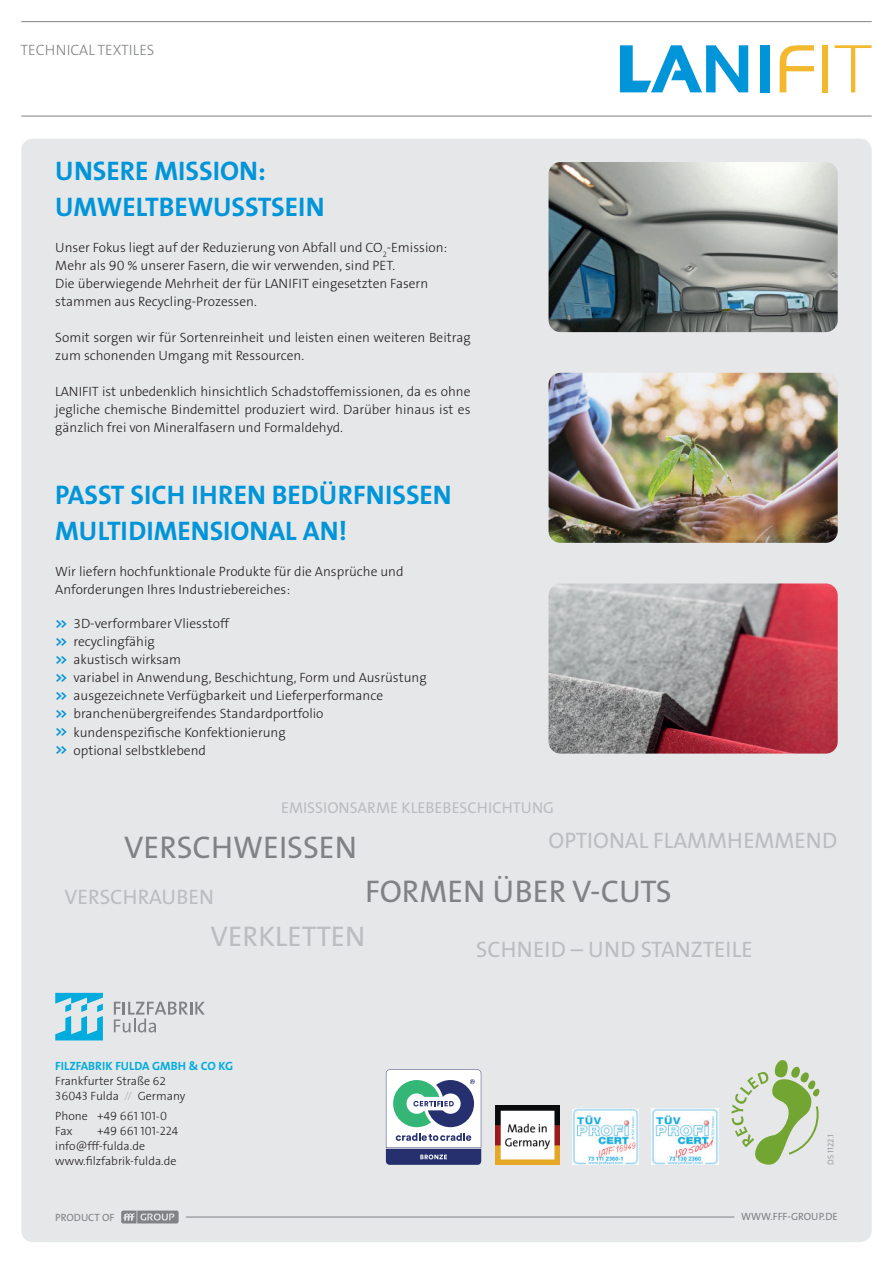
<style>
.page{position:relative;width:893px;height:1263px;background:#fff}
.page>*{position:absolute;margin:0;border:0;box-sizing:border-box;transform-origin:0 0}
.t1{font:31.5px "The Sans B5 Plain";color:#808285}
.t2{font:28.5px "The Sans B5 Plain";color:#bcbdc0}
.t3{font:700 27px/36px "The Sans B7";color:#0095d9}
.t4{font:22.5px "The Sans B5 Plain";color:#bcbdc0}
.t5{font:21px "The Sans B5 Plain";color:#bcbdc0}
.t6{font:15.9px "The Sans B5 Plain";color:#bcbdc0}
.t7{font:300 15px "The Sans B3";color:#808285}
.t8{font:300 13.5px/18px "The Sans B3";color:#231f20}
.t9{font:300 12px/15px "The Sans B3";color:#231f20}
.t10{font:12px "The Sans Light Caps";color:#231f20}
.t11{font:700 12px "The Sans B7";color:#00acdd}
.t12{font:10.5px "The Sans B5 Plain";color:#808285}
.t13{font:8.25px "The Sans Light Caps";color:#808285}
.s1{font-family:"The Sans Light Caps";font-weight:400}
.s2{font-family:"The Sans B7";font-weight:700;color:#0095d9}
.s3{font-family:"The Sans Light Caps";font-weight:400;color:#b0b1b5}
.s4{font-family:"The Sans B3";font-weight:300}
</style>
<div class="page">
<div style="left:21px;top:139px;width:851px;height:1103px;background:#e6e7e9;border-radius:12px"></div>
<hr style="left:21px;top:21px;width:851px;height:1px;background:#808285">
<hr style="left:21px;top:116px;width:851px;height:1px;background:#808285">
<img style="left:549px;top:373px;width:289px;height:170px">
<svg style="left:114px;top:1002px;width:91px;height:30px"></svg>
<svg style="left:55px;top:993px;width:48px;height:47px"></svg>
<svg style="left:731px;top:1060px;width:89px;height:105px"></svg>
<img style="left:549px;top:583px;width:289px;height:170px">
<img style="left:549px;top:162px;width:289px;height:170px">
<img style="left:652px;top:1108px;width:67px;height:57px">
<img style="left:496px;top:1106px;width:63px;height:59px">
<img style="left:572px;top:1109px;width:67px;height:55px">
<svg style="left:121px;top:1210px;width:58px;height:13px"></svg>
<hr style="left:186px;top:1216px;width:548px;height:1px;background:#808285">
<svg style="left:620px;top:45px;width:128px;height:47px"></svg>
<div style="left:760px;top:45px;width:9px;height:47px;background:#0095d9"></div>
<svg style="left:779px;top:45px;width:35px;height:47px"></svg>
<div style="left:822px;top:45px;width:6px;height:47px;background:#f2b92f"></div>
<svg style="left:835px;top:45px;width:37px;height:47px"></svg>
<svg style="left:386px;top:1069px;width:95px;height:96px"></svg>
<p class="t7" style="left:20px;top:43px;width:136px">TECHNICAL TEXTILES</p>
<h3 class="t3" style="left:55px;top:154px;width:271px">UNSERE MISSION:<br>UMWELTBEWUSSTSEIN</h3>
<p class="t8" style="left:55px;top:239px;width:394px">Unser Fokus liegt auf der Reduzierung von Abfall und CO<sub>2</sub>-Emission:<br>Mehr als <span class="s1">90</span> % unserer Fasern, die wir verwenden, sind PET.<br>Die überwiegende Mehrheit der für LANIFIT eingesetzten Fasern stammen aus Recycling-Prozessen.</p>
<p class="t8" style="left:55px;top:329px;width:417px">Somit sorgen wir für Sortenreinheit und leisten einen weiteren Beitrag zum schonenden Umgang mit Ressourcen.</p>
<p class="t8" style="left:55px;top:383px;width:417px;text-align:justify">LANIFIT ist unbedenklich hinsichtlich Schadstoffemissionen, da es ohne jegliche chemische Bindemittel produziert wird. Darüber hinaus ist es gänzlich frei von Mineralfasern und Formaldehyd.</p>
<h3 class="t3" style="left:55px;top:478px;width:398px">PASST SICH IHREN BEDÜRFNISSEN<br>MULTIDIMENSIONAL AN!</h3>
<p class="t8" style="left:55px;top:563px;width:350px">Wir liefern hochfunktionale Produkte für die Ansprüche und<br>Anforderungen Ihres Industriebereiches:</p>
<p class="t8" style="left:55px;top:615px;width:373px"><span class="s2">&gt;&gt;</span> 3D-verformbarer Vliesstoff<br><span class="s2">&gt;&gt;</span> recyclingfähig<br><span class="s2">&gt;&gt;</span> akustisch wirksam<br><span class="s2">&gt;&gt;</span> variabel in Anwendung, Beschichtung, Form und Ausrüstung <span class="s2">&gt;&gt;</span> ausgezeichnete Verfügbarkeit und Lieferperformance<br><span class="s2">&gt;&gt;</span> branchenübergreifendes Standardportfolio<br><span class="s2">&gt;&gt;</span> kundenspezifische Konfektionierung<br><span class="s2">&gt;&gt;</span> optional selbstklebend</p>
<p class="t6" style="left:281px;top:800px;width:274px">EMISSIONSARME KLEBEBESCHICHTUNG</p>
<h1 class="t1" style="left:124px;top:831px;width:234px">VERSCHWEISSEN</h1>
<h3 class="t5" style="left:65px;top:886px;width:151px">VERSCHRAUBEN</h3>
<h3 class="t4" style="left:549px;top:828px;width:290px">OPTIONAL FLAMMHEMMEND</h3>
<h1 class="t1" style="left:365px;top:875px;width:308px">FORMEN ÜBER V-CUTS</h1>
<h3 class="t4" style="left:476px;top:937px;width:278px">SCHNEID – UND STANZTEILE</h3>
<h2 class="t2" style="left:211px;top:921px;width:156px">VERKLETTEN</h2>
<p class="t11" style="left:55px;top:1060px;width:180px">FILZFABRIK FULDA GMBH &amp; CO KG</p>
<p class="t9" style="left:55px;top:1074px;width:132px">Frankfurter Straße 62<br><span class="s1">36043</span> Fulda <span class="s3">//</span> Germany</p>
<p class="t10" style="left:55px;top:1106px;width:113px"><span class="s4">Phone +</span>49 661 101-0</p>
<p class="t9" style="left:55px;top:1123px;width:19px">Fax</p>
<p class="t10" style="left:97px;top:1121px;width:82px"><span class="s4">+</span>49 661 101-224</p>
<p class="t9" style="left:55px;top:1138px;width:123px">info@fff-fulda.de www.filzfabrik-fulda.de</p>
<p class="t13" style="left:824px;top:1165px;width:32px;rotate:-90deg"><span class="s4">DS</span> 1122.1</p>
<p class="t12" style="left:55px;top:1212px;width:61px">PRODUCT OF</p>
<p class="t12" style="left:741px;top:1211px;width:98px">WWW.FFF-GROUP.DE</p>
</div>
